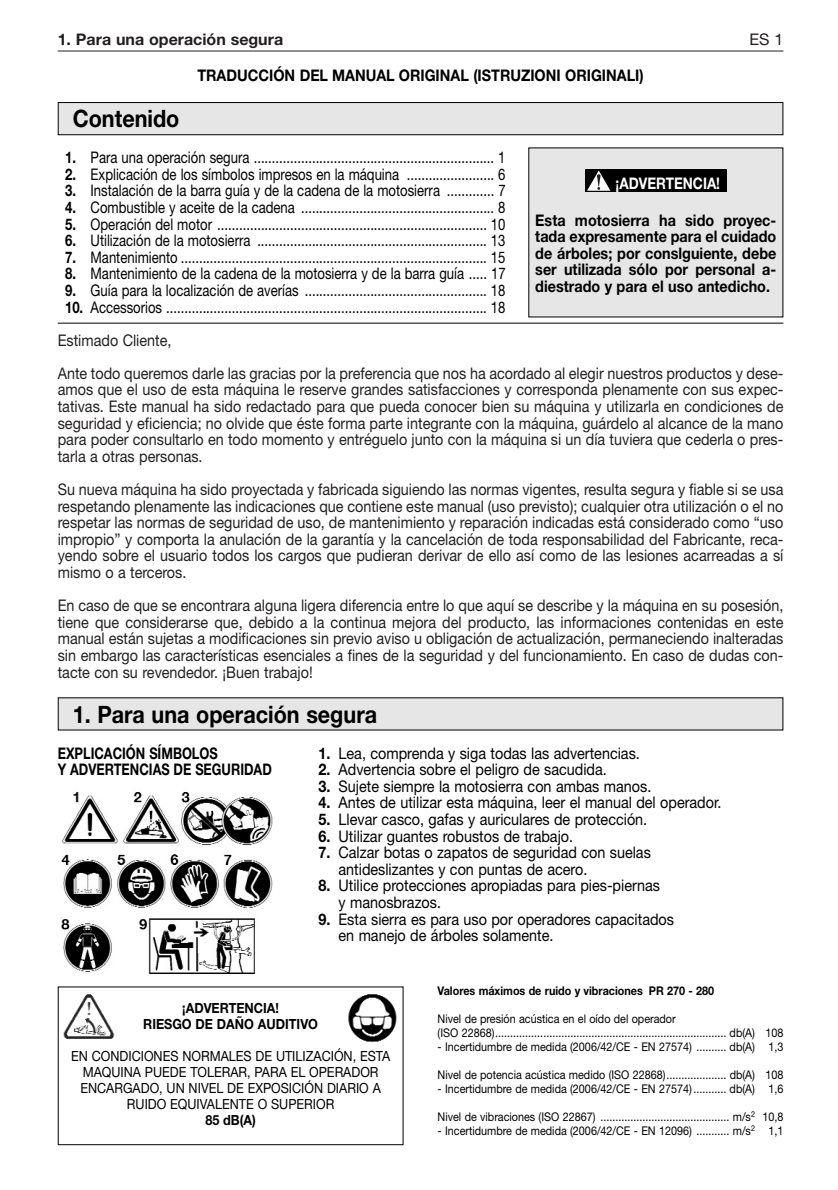
<style>
.page{position:relative;width:838px;height:1190px;background:#fff}
.page>*{position:absolute;margin:0;border:0;box-sizing:border-box;transform-origin:0 0}
.t1{font:700 24px "Helvetica Neue";color:#000;scale:.9 1}
.t2{font:16px/16.6px "Helvetica Neue";color:#231f20;text-align:justify;scale:.9 1}
.t3{font:16px "Helvetica Neue";color:#000;scale:.82 1}
.t4{font:16px/16.6px "Helvetica Neue";color:#000;scale:.9 1}
.t5{font:700 16px/16.6px "Helvetica Neue";color:#000;text-align:justify;scale:.9 1}
.t6{font:700 16px/16.6px "Helvetica Neue";color:#000;scale:.8 1}
.t7{font:700 16px "Helvetica Neue";color:#231f20}
.t8{font:700 16px "Helvetica Neue";color:#fff;scale:.85 1}
.t9{font:16px "Helvetica Neue";color:#231f20}
.t10{font:14px/16px "Helvetica Neue";color:#000;text-align:center;scale:.9 1}
.t11{font:700 14px/16px "Helvetica Neue";color:#000;text-align:center;scale:.9 1}
.t12{font:12px/14px "Helvetica Neue";color:#000;scale:.9 1}
.t13{font:700 12px "Helvetica Neue";color:#000;scale:.9 1}
.s1{font-weight:700}
</style>
<div class="page">
<hr style="left:58px;top:51px;width:725px;height:1px;background:#231f20">
<div style="left:529px;top:148px;width:253px;height:168px;background:#e6e6e6"></div>
<div style="left:613px;top:170px;width:114px;height:22px;background:#000"></div>
<div style="left:585px;top:170px;width:28px;height:22px;background:#000"></div>
<svg style="left:587px;top:171px;width:23px;height:20px"></svg>
<svg style="left:597px;top:174px;width:4px;height:12px"></svg>
<div style="left:58px;top:986px;width:346px;height:159px;border:1px solid #000"></div>
<hr style="left:58px;top:323px;width:725px;height:1px;background:#000">
<div style="left:59px;top:103px;width:723px;height:31px;background:#e6e6e6"></div>
<div style="left:58px;top:102px;width:725px;height:33px;border:1px solid #000"></div>
<div style="left:59px;top:698px;width:723px;height:32px;background:#e6e6e6"></div>
<img style="left:62px;top:792px;width:211px;height:182px">
<img style="left:63px;top:994px;width:51px;height:45px">
<img style="left:348px;top:994px;width:49px;height:49px">
<p class="t7" style="left:58px;top:34px;width:227px">1. Para una operación segura</p>
<p class="t9" style="left:749px;top:34px;width:35px">ES 1</p>
<h1 class="t1" style="left:73px;top:110px;width:120px">Contenido</h1>
<p class="t5" style="left:197px;top:69px;width:497px">TRADUCCIÓN DEL MANUAL ORIGINAL (ISTRUZIONI ORIGINALI)</p>
<p class="t3" style="left:65px;top:152px;width:539px"><span class="s1">1.</span> Para una operación segura .................................................................. 1</p>
<p class="t3" style="left:65px;top:168px;width:539px"><span class="s1">2.</span> Explicación de los símbolos impresos en la máquina ........................ 6</p>
<p class="t3" style="left:65px;top:185px;width:539px"><span class="s1">3.</span> Instalación de la barra guía y de la cadena de la motosierra ............. 7</p>
<p class="t3" style="left:65px;top:202px;width:539px"><span class="s1">4.</span> Combustible y aceite de la cadena ..................................................... 8</p>
<p class="t3" style="left:65px;top:218px;width:539px"><span class="s1">5.</span> Operación del motor .......................................................................... 10</p>
<p class="t3" style="left:65px;top:235px;width:539px"><span class="s1">6.</span> Utilización de la motosierra ............................................................... 13</p>
<p class="t3" style="left:65px;top:251px;width:539px"><span class="s1">7.</span> Mantenimiento .................................................................................... 15</p>
<p class="t3" style="left:65px;top:268px;width:539px"><span class="s1">8.</span> Mantenimiento de la cadena de la motosierra y de la barra guía ..... 17</p>
<p class="t3" style="left:65px;top:285px;width:539px"><span class="s1">9.</span> Guía para la localización de averías .................................................. 18</p>
<p class="t3" style="left:65px;top:301px;width:539px"><span class="s1">10.</span> Accessorios ........................................................................................ 18</p>
<p class="t8" style="left:616px;top:177px;width:124px">¡ADVERTENCIA!</p>
<p class="t5" style="left:535px;top:213px;width:269px">Esta motosierra ha sido proyec&shy;tada expresamente para el cuidado de árboles; por conslguiente, debe ser utilizada sólo por personal a&shy;diestrado y para el uso antedicho.</p>
<p class="t2" style="left:58px;top:325px;width:808px;line-height:33.2px">Estimado Cliente,<br>Ante todo queremos darle las gracias por la preferencia que nos ha acordado al elegir nuestros productos y dese-</p>
<p class="t2" style="left:58px;top:383px;width:808px">amos que el uso de esta máquina le reserve grandes satisfacciones y corresponda plenamente con sus expec&shy;tativas. Este manual ha sido redactado para que pueda conocer bien su máquina y utilizarla en condiciones de seguridad y eficiencia; no olvide que éste forma parte integrante con la máquina, guárdelo al alcance de la mano para poder consultarlo en todo momento y entréguelo junto con la máquina si un día tuviera que cederla o pres&shy;tarla a otras personas.</p>
<p class="t2" style="left:58px;top:482px;width:808px">Su nueva máquina ha sido proyectada y fabricada siguiendo las normas vigentes, resulta segura y fiable si se usa respetando plenamente las indicaciones que contiene este manual (uso previsto); cualquier otra utilización o el no respetar las normas de seguridad de uso, de mantenimiento y reparación indicadas está considerado como “uso impropio” y comporta la anulación de la garantía y la cancelación de toda responsabilidad del Fabricante, reca&shy;yendo sobre el usuario todos los cargos que pudieran derivar de ello así como de las lesiones acarreadas a sí mismo o a terceros.</p>
<p class="t2" style="left:58px;top:598px;width:808px">En caso de que se encontrara alguna ligera diferencia entre lo que aquí se describe y la máquina en su posesión, tiene que considerarse que, debido a la continua mejora del producto, las informaciones contenidas en este manual están sujetas a modificaciones sin previo aviso u obligación de actualización, permaneciendo inalteradas sin embargo las características esenciales a fines de la seguridad y del funcionamiento. En caso de dudas con&shy;tacte con su revendedor. ¡Buen trabajo!</p>
<h1 class="t1" style="left:73px;top:706px;width:340px">1. Para una operación segura</h1>
<p class="t6" style="left:58px;top:746px;width:269px">EXPLICACIÓN SÍMBOLOS<br>Y ADVERTENCIAS DE SEGURIDAD</p>
<p class="t4" style="left:319px;top:746px;width:359px"><span class="s1">1.</span> Lea, comprenda y siga todas las advertencias.</p>
<p class="t4" style="left:319px;top:762px;width:322px"><span class="s1">2.</span> Advertencia sobre el peligro de sacudida.</p>
<p class="t4" style="left:319px;top:779px;width:371px"><span class="s1">3.</span> Sujete siempre la motosierra con ambas manos.</p>
<p class="t4" style="left:319px;top:796px;width:449px"><span class="s1">4.</span> Antes de utilizar esta máquina, leer el manual del operador.</p>
<p class="t4" style="left:319px;top:812px;width:367px"><span class="s1">5.</span> Llevar casco, gafas y auriculares de protección.</p>
<p class="t4" style="left:319px;top:829px;width:284px"><span class="s1">6.</span> Utilizar guantes robustos de trabajo.</p>
<p class="t4" style="left:339px;top:845px;width:349px;text-indent:-20px"><span class="s1">7.</span> Calzar botas o zapatos de seguridad con suelas antideslizantes y con puntas de acero.</p>
<p class="t4" style="left:339px;top:879px;width:359px;text-indent:-20px"><span class="s1">8.</span> Utilice protecciones apropiadas para pies-piernas y manosbrazos.</p>
<p class="t4" style="left:339px;top:912px;width:374px;text-indent:-20px"><span class="s1">9.</span> Esta sierra es para uso por operadores capacitados en manejo de árboles solamente.</p>
<p class="t11" style="left:143px;top:1002px;width:196px">¡ADVERTENCIA!<br>RIESGO DE DAÑO AUDITIVO</p>
<p class="t10" style="left:71px;top:1050px;width:356px">EN CONDICIONES NORMALES DE UTILIZACIÓN, ESTA MAQUINA PUEDE TOLERAR, PARA EL OPERADOR ENCARGADO, UN NIVEL DE EXPOSICIÓN DIARIO A RUIDO EQUIVALENTE O SUPERIOR</p>
<p class="t11" style="left:205px;top:1114px;width:58px">85 dB(A)</p>
<p class="t13" style="left:438px;top:986px;width:309px">Valores máximos de ruido y vibraciones PR 270 - 280</p>
<p class="t12" style="left:438px;top:1013px;width:386px">Nivel de presión acústica en el oído del operador<br>(ISO 22868)............................................................................. db(A) 108</p>
<p class="t12" style="left:438px;top:1041px;width:386px">- Incertidumbre de medida (2006/42/CE - EN 27574) .......... db(A) 1,3</p>
<p class="t12" style="left:438px;top:1069px;width:386px">Nivel de potencia acústica medido (ISO 22868).................... db(A) 108</p>
<p class="t12" style="left:438px;top:1083px;width:386px">- Incertidumbre de medida (2006/42/CE - EN 27574)........... db(A) 1,6</p>
<p class="t12" style="left:438px;top:1111px;width:386px">Nivel de vibraciones (ISO 22867) ........................................... m/s<sup>2</sup> 10,8</p>
<p class="t12" style="left:438px;top:1125px;width:386px">- Incertidumbre de medida (2006/42/CE - EN 12096) ........... m/s<sup>2</sup> 1,1</p>
</div>
